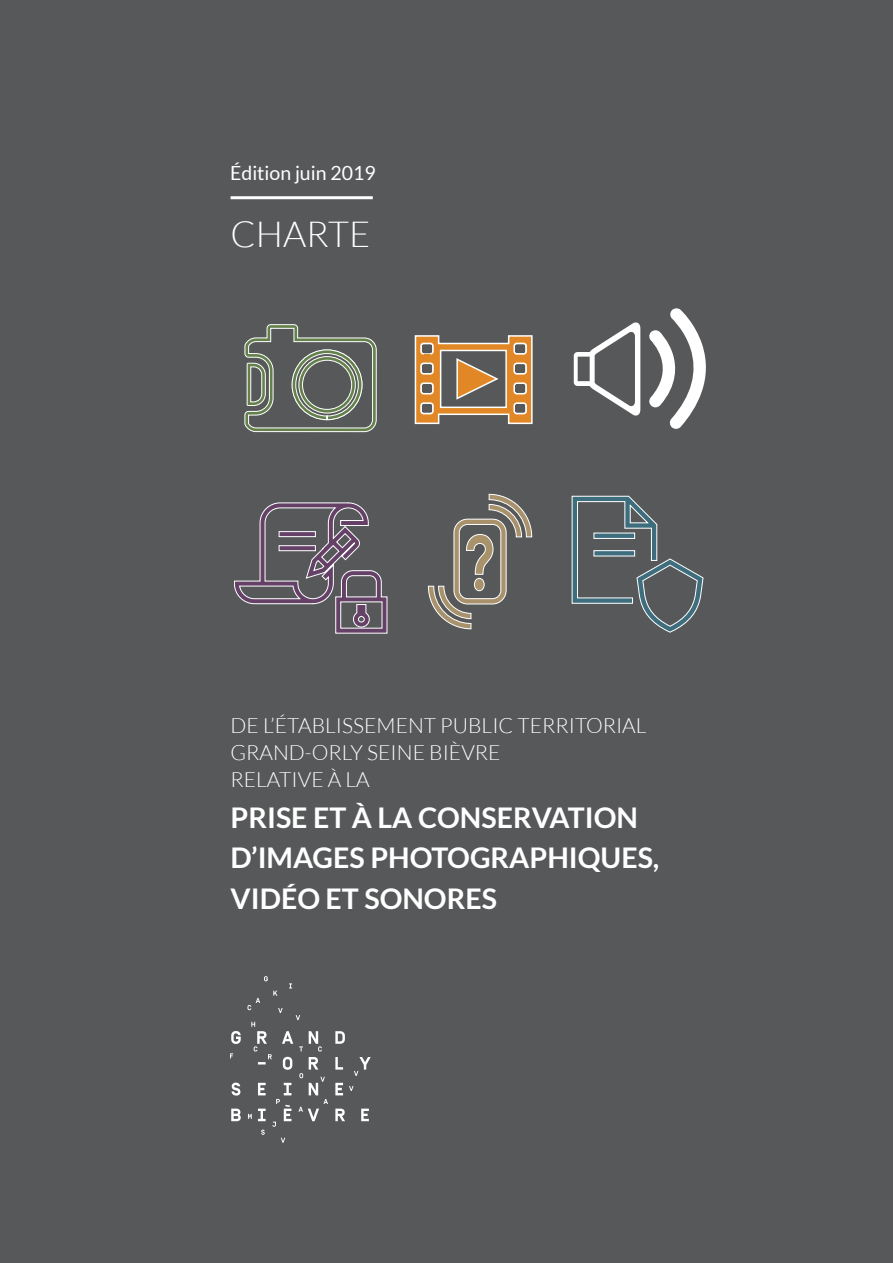
<style>
.page{position:relative;width:893px;height:1263px;background:#57585a}
.page>*{position:absolute;margin:0;border:0;box-sizing:border-box;transform-origin:0 0}
.t1{font:300 36px "Lato";color:#fff}
.t2{font:700 28.5px/40.5px "Lato";color:#fff}
.t3{font:300 21px/27px "Lato";color:#fff}
.t4{font:19.5px "Lato";color:#fff}
</style>
<div class="page">
<svg style="left:428px;top:494px;width:104px;height:135px"></svg>
<svg style="left:234px;top:502px;width:154px;height:132px"></svg>
<svg style="left:571px;top:496px;width:132px;height:137px"></svg>
<div style="left:594px;top:533px;width:41px;height:5px;background:#3e6e7e"></div>
<div style="left:594px;top:533px;width:41px;height:6px;border:1px solid #fff"></div>
<div style="left:594px;top:551px;width:41px;height:5px;background:#3e6e7e"></div>
<div style="left:594px;top:550px;width:41px;height:6px;border:1px solid #fff"></div>
<svg style="left:230px;top:976px;width:141px;height:167px"></svg>
<svg style="left:244px;top:324px;width:133px;height:108px"></svg>
<svg style="left:574px;top:322px;width:66px;height:94px"></svg>
<svg style="left:649px;top:308px;width:57px;height:121px"></svg>
<svg style="left:414px;top:335px;width:119px;height:90px"></svg>
<hr style="left:231px;top:196px;width:142px;height:3px;background:#fff">
<p class="t4" style="left:230px;top:162px;width:147px">Édition juin 2019</p>
<h1 class="t1" style="left:231px;top:215px;width:141px">CHARTE</h1>
<p class="t3" style="left:231px;top:712px;width:417px">DE L’ÉTABLISSEMENT PUBLIC TERRITORIAL<br>GRAND-ORLY SEINE BIÈVRE<br>RELATIVE À LA</p>
<h2 class="t2" style="left:231px;top:797px;width:430px">PRISE ET À LA CONSERVATION<br>D’IMAGES PHOTOGRAPHIQUES,<br>VIDÉO ET SONORES</h2>
</div>
